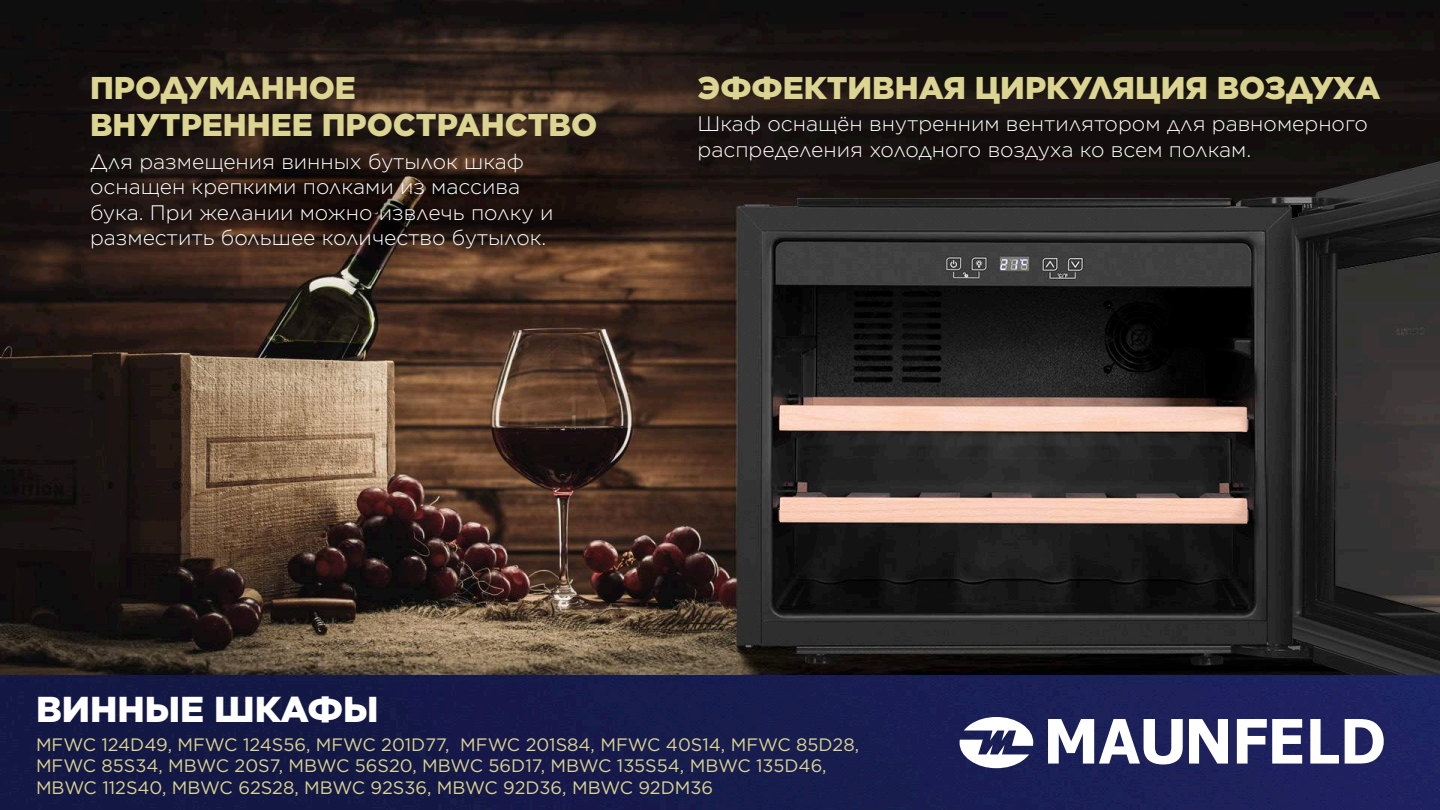
<style>
.page{position:relative;width:1440px;height:810px;background:#fff}
.page>*{position:absolute;margin:0;border:0;box-sizing:border-box;transform-origin:0 0}
.t1{font:900 36px "Gotham";color:#fff}
.t2{font:900 31.5px/37.8px "Gotham";color:#dbd492}
.t3{font:300 21px/25.2px "Gotham";color:#fff}
.t4{font:18px/21.6px "Gotham";color:#dbd492}
</style>
<div class="page">
<img style="left:0;top:0;width:1440px;height:810px">
<svg style="left:960px;top:717px;width:424px;height:51px"></svg>
<h2 class="t2" style="left:90px;top:68px;width:509px">ПРОДУМАННОЕ<br>ВНУТРЕННЕЕ ПРОСТРАНСТВО</h2>
<p class="t3" style="left:90px;top:149px;width:465px">Для размещения винных бутылок шкаф оснащен крепкими полками из массива бука. При желании можно извлечь полку и разместить большее количество бутылок.</p>
<h2 class="t2" style="left:698px;top:68px;width:684px">ЭФФЕКТИВНАЯ ЦИРКУЛЯЦИЯ ВОЗДУХА</h2>
<p class="t3" style="left:698px;top:111px;width:672px">Шкаф оснащён внутренним вентилятором для равномерного распределения холодного воздуха ко всем полкам.</p>
<h1 class="t1" style="left:36px;top:684px;width:344px">ВИННЫЕ ШКАФЫ</h1>
<p class="t4" style="left:36px;top:733px;width:825px">MFWC 124D49, MFWC 124S56, MFWC 201D77, MFWC 201S84, MFWC 40S14, MFWC 85D28,<br>MFWC 85S34, MBWC 20S7, MBWC 56S20, MBWC 56D17, MBWC 135S54, MBWC 135D46,<br>MBWC 112S40, MBWC 62S28, MBWC 92S36, MBWC 92D36, MBWC 92DM36</p>
</div>
